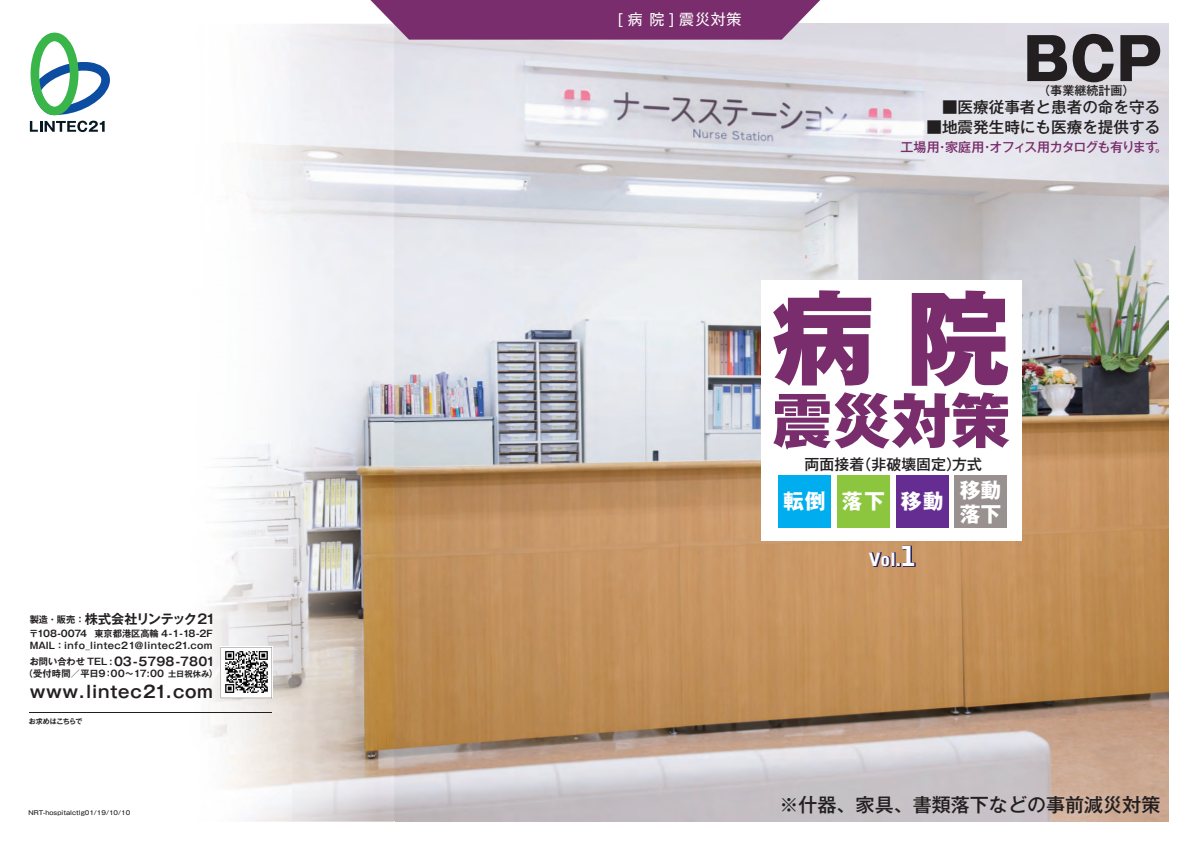
<style>
.page{position:relative;width:1191px;height:843px;background:#fff}
.page>*{position:absolute;margin:0;border:0;box-sizing:border-box;transform-origin:0 0}
.t1{font:800 102.8px "Gothic MB101 Pro";color:#792d6c}
.t2{font:800 59.4px "Gothic MB101 Pro";color:#792d6c}
.t3{font:800 57.1px "Gothic MB101 Pro";color:#231f20}
.t4{font:700 20.8px/23.5px "Gothic MB101 Pro";letter-spacing:.045em;color:#fff}
.t5{font:500 19px "Gothic MB101 Pro";color:#231f20}
.t6{font:900 18.4px "Bell Gothic Std";color:#fff}
.t7{font:700 16.7px "Gothic MB101 Pro De";letter-spacing:.04em;color:#231f20}
.t8{font:500 15.6px "Gothic MB101 Pro";color:#231f20}
.t9{font:15px "Gothic MB101 Pro";color:#fff}
.t10{font:500 14.9px "Gothic MB101 Pro";letter-spacing:.005em;color:#231f20}
.t11{font:700 13.1px "Gothic MB101 Pro De";letter-spacing:-.095em;color:#231f20}
.t12{font:500 13px "Gothic MB101 Pro";letter-spacing:-.07em;color:#792d6c}
.t13{font:500 12px "Gothic MB101 Pro";color:#231f20}
.t14{font:700 11.8px "Gothic MB101 Pro De";color:#231f20}
.t15{font:700 9.2px/12px "Gothic MB101 Pro De";letter-spacing:.025em;color:#231f20}
.t16{font:700 7px "Gothic MB101 Pro De";letter-spacing:-.065em;color:#231f20}
.t17{font:500 6px "Gothic MB101 Pro";color:#231f20}
.s1{font-size:9.2px}
.s2{font-size:8.1px}
.s3{font-size:27.3px}
</style>
<div class="page">
<img style="left:292px;top:24px;width:876px;height:797px">
<img style="left:209px;top:24px;width:83px;height:797px">
<div style="left:761px;top:280px;width:261px;height:260px;background:#fff"></div>
<svg style="left:30px;top:33px;width:80px;height:99px"></svg>
<svg style="left:221px;top:646px;width:51px;height:51px"></svg>
<svg style="left:869px;top:545px;width:46px;height:21px"></svg>
<hr style="left:30px;top:712px;width:242px;height:1px;background:#231f20">
<div style="left:778px;top:475px;width:52px;height:52px;background:#00aeef"></div>
<div style="left:896px;top:475px;width:52px;height:52px;background:#652d91"></div>
<div style="left:837px;top:475px;width:52px;height:52px;background:#8bc63e"></div>
<div style="left:954px;top:475px;width:53px;height:52px;background:#999190"></div>
<svg style="left:363px;top:0;width:465px;height:40px"></svg>
<h3 class="t11" style="left:30px;top:608px;width:189px"><span class="s1">製造・販売：</span>株式会社リンテック２１</h3>
<p class="t15" style="left:29px;top:625px;width:194px">〒108-0074　東京都港区高輪 4-1-18-2F　<br>MAIL：info_lintec21＠lintec21.com</p>
<p class="t14" style="left:30px;top:651px;width:187px"><span class="s1">お問い合わせ TEL :</span> 03-5798-7801</p>
<p class="t15" style="left:30px;top:665px;width:190px;line-height:13.1px;text-indent:-6px">（受付時間／平日９：００～17:00 <span class="s2">土日祝休み</span>）　　　　　　</p>
<h3 class="t7" style="left:30px;top:677px;width:185px">www.lintec21.com</h3>
<p class="t16" style="left:29px;top:714px;width:55px">お求めはこちらで</p>
<p class="t17" style="left:29px;top:807px;width:103px">NRT-hospitalctlg01/19/10/10</p>
<h3 class="t9" style="left:617px;top:7px;width:125px">[ 病 院 ] 震災対策</h3>
<h3 class="t3" style="left:1023px;top:11px;width:141px">BCP</h3>
<h3 class="t13" style="left:1038px;top:81px;width:98px">（事業継続計画）</h3>
<h3 class="t8" style="left:942px;top:94px;width:220px">■医療従事者と患者の命を守る</h3>
<h3 class="t8" style="left:926px;top:114px;width:235px">■地震発生時にも医療を提供する</h3>
<h3 class="t12" style="left:900px;top:136px;width:269px">工場用・家庭用・オフィス用カタログも有ります。</h3>
<h1 class="t1" style="left:772px;top:252px;width:238px">病 院</h1>
<h2 class="t2" style="left:772px;top:370px;width:239px">震災対策</h2>
<h3 class="t10" style="left:804px;top:451px;width:179px">両面接着（非破壊固定）方式</h3>
<h3 class="t4" style="left:783px;top:486px;width:162px">転倒 落下 移動</h3>
<h3 class="t4" style="left:960px;top:475px;width:43px">移動落下</h3>
<h3 class="t6" style="left:868px;top:548px;width:49px">Vol.<span class="s3">1</span></h3>
<h3 class="t5" style="left:779px;top:788px;width:382px">※什器、家具、書類落下などの事前減災対策</h3>
</div>
